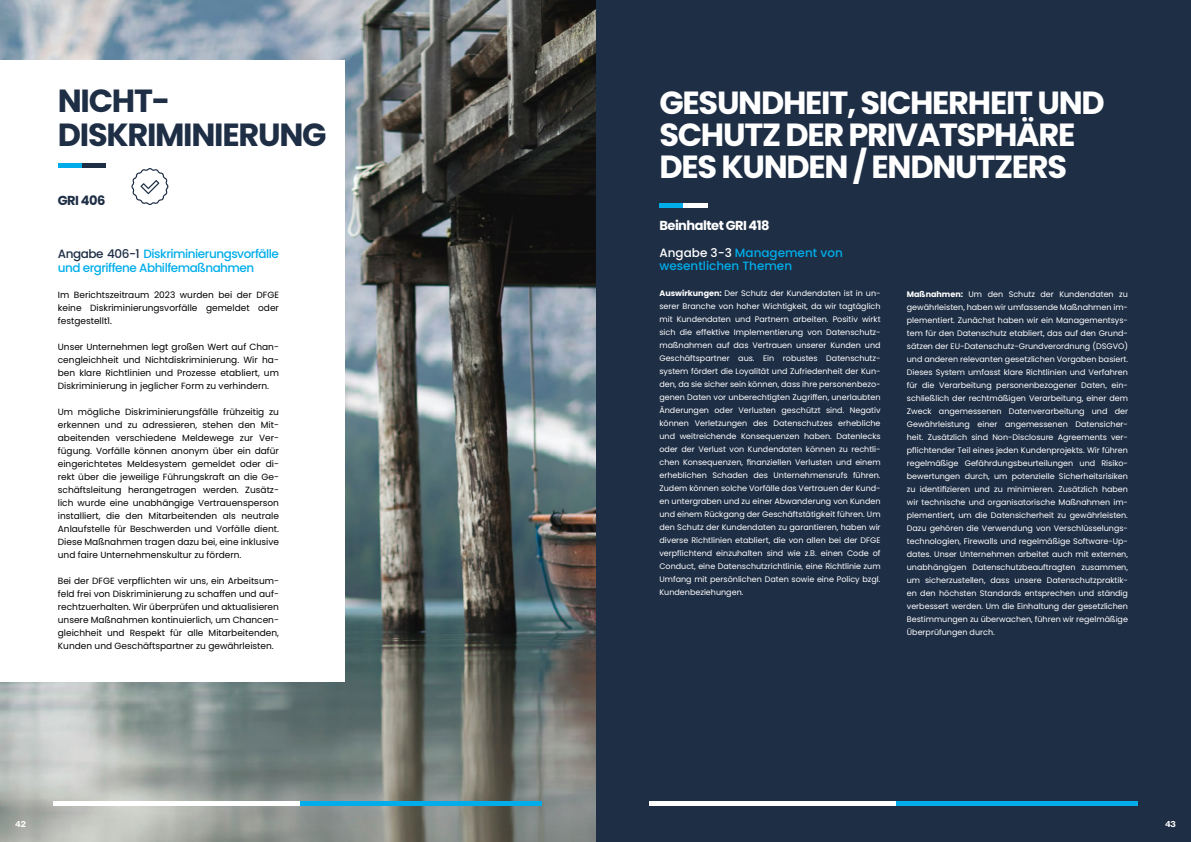
<style>
.page{position:relative;width:1191px;height:842px;background:#fff}
.page>*{position:absolute;margin:0;border:0;box-sizing:border-box;transform-origin:0 0}
.t1{font:700 32px/32px "Poppins";letter-spacing:-.04em;color:#fff}
.t2{font:700 32px/34px "Poppins";letter-spacing:-.04em;color:#1e2e45}
.t3{font:700 13px "Poppins";letter-spacing:-.04em;color:#fff}
.t4{font:700 13px "Poppins";letter-spacing:-.04em;color:#1e2e45}
.t5{font:500 12px/14.4px "Poppins";letter-spacing:-.04em;color:#00adea}
.t6{font:500 12px/13px "Poppins";color:#00adea}
.t7{font:9px/13px "Poppins";color:#000;text-align:justify}
.t8{font:8px/13px "Poppins";color:#fff;text-align:justify}
.t9{font:8px "N Haas Grotesk TX Pro 75 Bd";color:#fff}
.s1{color:#1e2e45}
.s2{color:#fff}
.s3{font-weight:700}
</style>
<div class="page">
<div style="left:586px;top:0;width:605px;height:842px;background:#1e2e45"></div>
<img style="left:0;top:0;width:595px;height:842px">
<div style="left:0;top:60px;width:344px;height:622px;background:#fff"></div>
<hr style="left:53px;top:802px;width:248px;height:4px;background:#fff">
<hr style="left:301px;top:802px;width:241px;height:4px;background:#00adea">
<div style="left:81px;top:163px;width:25px;height:5px;background:#1e2e45"></div>
<div style="left:58px;top:163px;width:23px;height:5px;background:#00adea"></div>
<svg style="left:131px;top:168px;width:38px;height:37px"></svg>
<hr style="left:683px;top:203px;width:24px;height:4px;background:#fff">
<hr style="left:659px;top:203px;width:24px;height:4px;background:#00adea">
<hr style="left:649px;top:802px;width:247px;height:4px;background:#fff">
<hr style="left:896px;top:802px;width:241px;height:4px;background:#00adea">
<h1 class="t2" style="left:58px;top:84px;width:270px">NICHT-<br>DISKRIMINIERUNG</h1>
<h2 class="t4" style="left:58px;top:193px;width:49px">GRI 406</h2>
<h3 class="t5" style="left:58px;top:246px;width:223px"><span class="s1">Angabe 406-1</span> Diskriminierungsvorfälle und ergriffene Abhilfemaßnahmen</h3>
<p class="t7" style="left:58px;top:288px;width:223px">Im Berichtszeitraum 2023 wurden bei der DFGE keine Diskriminierungsvorfälle gemeldet oder festgestellt1.</p>
<p class="t7" style="left:58px;top:340px;width:223px">Unser Unternehmen legt großen Wert auf Chan&shy;cengleichheit und Nichtdiskriminierung. Wir ha&shy;ben klare Richtlinien und Prozesse etabliert, um Diskriminierung in jeglicher Form zu verhindern.</p>
<p class="t7" style="left:58px;top:405px;width:223px">Um mögliche Diskriminierungsfälle frühzeitig zu erkennen und zu adressieren, stehen den Mit&shy;abeitenden verschiedene Meldewege zur Ver&shy;fügung. Vorfälle können anonym über ein dafür eingerichtetes Meldesystem gemeldet oder di&shy;rekt über die jeweilige Führungskraft an die Ge&shy;schäftsleitung herangetragen werden. Zusätz&shy;lich wurde eine unabhängige Vertrauensperson installiert, die den Mitarbeitenden als neutrale Anlaufstelle für Beschwerden und Vorfälle dient.<br>Diese Maßnahmen tragen dazu bei, eine inklusive und faire Unternehmenskultur zu fördern.</p>
<p class="t7" style="left:58px;top:574px;width:223px">Bei der DFGE verpflichten wir uns, ein Arbeitsum&shy;feld frei von Diskriminierung zu schaffen und auf&shy;rechtzuerhalten. Wir überprüfen und aktualisieren unsere Maßnahmen kontinuierlich, um Chancen&shy;gleichheit und Respekt für alle Mitarbeitenden, Kunden und Geschäftspartner zu gewährleisten.</p>
<h1 class="t1" style="left:659px;top:87px;width:447px">GESUNDHEIT, SICHERHEIT UND<br>SCHUTZ DER PRIVATSPHÄRE<br>DES KUNDEN / ENDNUTZERS</h1>
<h2 class="t3" style="left:659px;top:218px;width:112px">Beinhaltet GRI 418</h2>
<h3 class="t6" style="left:659px;top:246px;width:185px"><span class="s2">Angabe 3-3</span> Management von wesentlichen Themen</h3>
<p class="t8" style="left:659px;top:286px;width:223px"><span class="s3">Auswirkungen:</span> Der Schutz der Kundendaten ist in un&shy;serer Branche von hoher Wichtigkeit, da wir tagtäglich mit Kundendaten und Partnern arbeiten. Positiv wirkt sich die effektive Implementierung von Datenschutz&shy;maßnahmen auf das Vertrauen unserer Kunden und Geschäftspartner aus. Ein robustes Datenschutz&shy;system fördert die Loyalität und Zufriedenheit der Kun&shy;den, da sie sicher sein können, dass ihre personenbezo&shy;genen Daten vor unberechtigten Zugriffen, unerlaubten Änderungen oder Verlusten geschützt sind. Negativ können Verletzungen des Datenschutzes erhebliche und weitreichende Konsequenzen haben. Datenlecks oder der Verlust von Kundendaten können zu rechtli&shy;chen Konsequenzen, finanziellen Verlusten und einem erheblichen Schaden des Unternehmensrufs führen.<br>Zudem können solche Vorfälle das Vertrauen der Kund&shy;en untergraben und zu einer Abwanderung von Kunden und einem Rückgang der Geschäftstätigkeit führen. Um den Schutz der Kundendaten zu garantieren, haben wir diverse Richtlinien etabliert, die von allen bei der DFGE verpflichtend einzuhalten sind wie z.B. einen Code of Conduct, eine Datenschutzrichtlinie, eine Richtlinie zum Umfang mit persönlichen Daten sowie eine Policy bzgl.<br>Kundenbeziehungen.</p>
<p class="t8" style="left:907px;top:287px;width:223px"><span class="s3">Maßnahmen:</span> Um den Schutz der Kundendaten zu gewährleisten, haben wir umfassende Maßnahmen im&shy;plementiert. Zunächst haben wir ein Managementsys&shy;tem für den Datenschutz etabliert, das auf den Grund&shy;sätzen der EU-Datenschutz-Grundverordnung (DSGVO) und anderen relevanten gesetzlichen Vorgaben basiert.<br>Dieses System umfasst klare Richtlinien und Verfahren für die Verarbeitung personenbezogener Daten, ein&shy;schließlich der rechtmäßigen Verarbeitung, einer dem Zweck angemessenen Datenverarbeitung und der Gewährleistung einer angemessenen Datensicher&shy;heit. Zusätzlich sind Non-Disclosure Agreements ver&shy;pflichtender Teil eines jeden Kundenprojekts. Wir führen regelmäßige Gefährdungsbeurteilungen und Risiko&shy;bewertungen durch, um potenzielle Sicherheitsrisiken zu identifizieren und zu minimieren. Zusätzlich haben wir technische und organisatorische Maßnahmen im&shy;plementiert, um die Datensicherheit zu gewährleisten.<br>Dazu gehören die Verwendung von Verschlüsselungs&shy;technologien, Firewalls und regelmäßige Software-Up&shy;dates. Unser Unternehmen arbeitet auch mit externen, unabhängigen Datenschutzbeauftragten zusammen, um sicherzustellen, dass unsere Datenschutzpraktik&shy;en den höchsten Standards entsprechen und ständig verbessert werden. Um die Einhaltung der gesetzlichen Bestimmungen zu überwachen, führen wir regelmäßige Überprüfungen durch.</p>
<p class="t9" style="left:15px;top:819px;width:12px">42</p>
<p class="t9" style="left:1165px;top:819px;width:12px">43</p>
</div>
